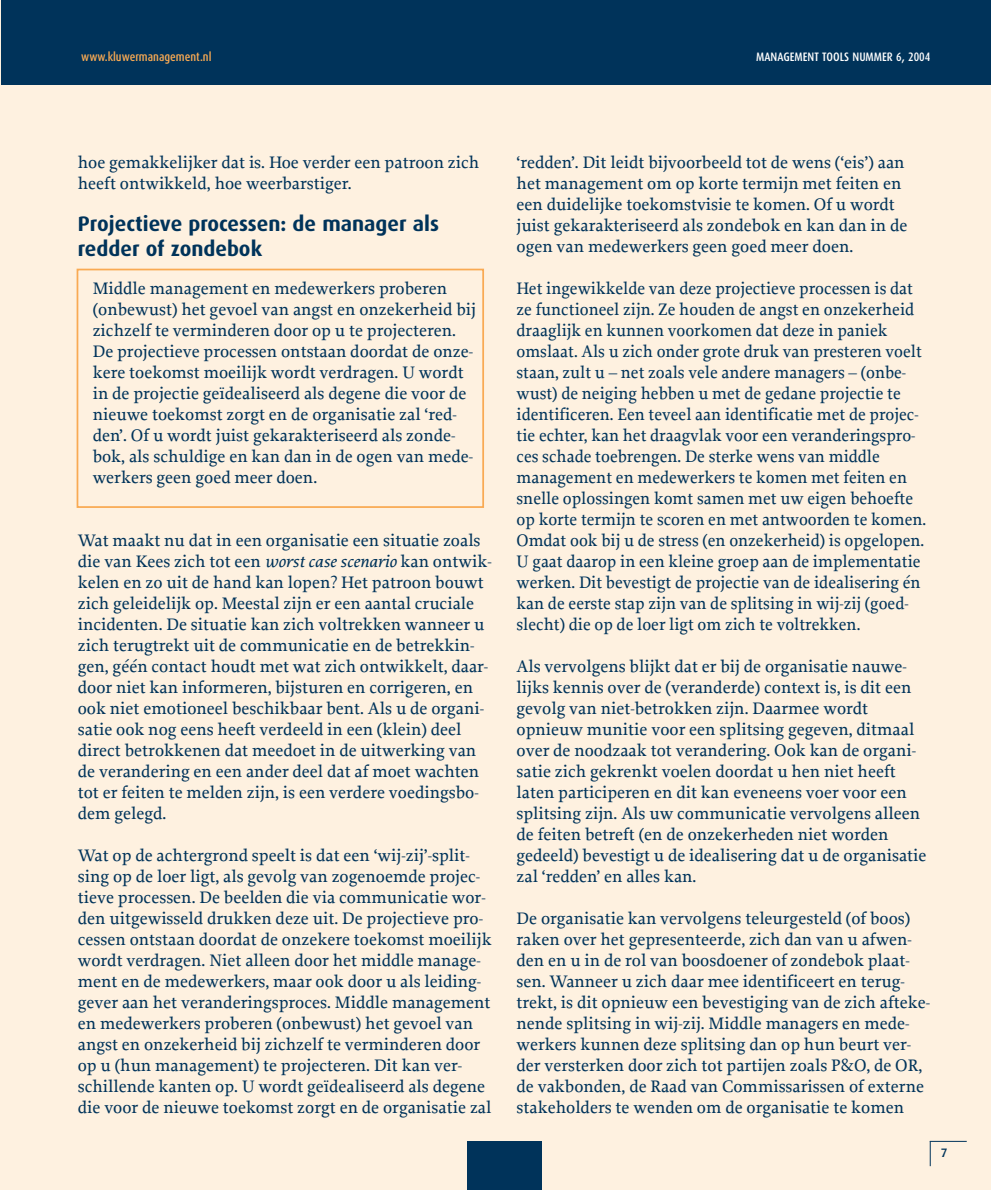
<style>
.page{position:relative;width:991px;height:1190px;background:#fff}
.page>*{position:absolute;margin:0;border:0;box-sizing:border-box;transform-origin:0 0}
.t1{font:700 21px/24.5px "Dax";color:#00335a}
.t2{font:500 17.5px/21px "Proforma";color:#00335a}
.t3{font:500 12.25px "Dax Condensed";color:#fff}
.t4{font:500 12.25px "Dax Condensed";color:#f9aa53}
.t5{font:500 12.25px "Dax";color:#00335a}
.s1{font-style:italic}
</style>
<div class="page">
<div style="left:0;top:0;width:990px;height:1190px;background:#fef1e0"></div>
<div style="left:2px;top:0;width:988px;height:84px;background:#00335a"></div>
<div style="left:467px;top:1141px;width:74px;height:49px;background:#00335a"></div>
<hr style="left:929px;top:1141px;width:37px;height:1px;background:#00335a">
<svg style="left:929px;top:1141px;width:1px;height:25px"></svg>
<div style="left:77px;top:269px;width:407px;height:239px;border:2px solid #f9aa53"></div>
<p class="t4" style="left:81px;top:51px;width:132px">www.kluwermanagement.nl</p>
<p class="t3" style="left:756px;top:51px;width:176px">MANAGEMENT TOOLS NUMMER 6, 2004</p>
<p class="t2" style="left:78px;top:154px;width:403px">hoe gemakkelijker dat is. Hoe verder een patroon zich heeft ontwikkeld, hoe weerbarstiger.</p>
<p class="t1" style="left:78px;top:213px;width:363px">Projectieve processen: de manager als redder of zondebok</p>
<p class="t2" style="left:93px;top:280px;width:385px">Middle management en medewerkers proberen (onbewust) het gevoel van angst en onzekerheid bij zichzelf te verminderen door op u te projecteren.<br>De projectieve processen ontstaan doordat de onze&shy;kere toekomst moeilijk wordt verdragen. U wordt in de projectie geïdealiseerd als degene die voor de nieuwe toekomst zorgt en de organisatie zal ‘red&shy;den’. Of u wordt juist gekarakteriseerd als zonde&shy;bok, als schuldige en kan dan in de ogen van mede&shy;werkers geen goed meer doen.</p>
<p class="t2" style="left:78px;top:532px;width:415px">Wat maakt nu dat in een organisatie een situatie zoals die van Kees zich tot een <span class="s1">worst case scenario</span> kan ontwik&shy;kelen en zo uit de hand kan lopen? Het patroon bouwt zich geleidelijk op. Meestal zijn er een aantal cruciale incidenten. De situatie kan zich voltrekken wanneer u zich terugtrekt uit de communicatie en de betrekkin&shy;gen, géén contact houdt met wat zich ontwikkelt, daar&shy;door niet kan informeren, bijsturen en corrigeren, en ook niet emotioneel beschikbaar bent. Als u de organi&shy;satie ook nog eens heeft verdeeld in een (klein) deel direct betrokkenen dat meedoet in de uitwerking van de verandering en een ander deel dat af moet wachten tot er feiten te melden zijn, is een verdere voedingsbo&shy;dem gelegd.</p>
<p class="t2" style="left:78px;top:847px;width:415px">Wat op de achtergrond speelt is dat een ‘wij-zij’-split&shy;sing op de loer ligt, als gevolg van zogenoemde projec&shy;tieve processen. De beelden die via communicatie wor&shy;den uitgewisseld drukken deze uit. De projectieve pro&shy;cessen ontstaan doordat de onzekere toekomst moeilijk wordt verdragen. Niet alleen door het middle manage&shy;ment en de medewerkers, maar ook door u als leiding&shy;gever aan het veranderingsproces. Middle management en medewerkers proberen (onbewust) het gevoel van angst en onzekerheid bij zichzelf te verminderen door op u (hun management) te projecteren. Dit kan ver&shy;schillende kanten op. U wordt geïdealiseerd als degene die voor de nieuwe toekomst zorgt en de organisatie zal</p>
<p class="t2" style="left:516px;top:154px;width:392px">‘redden’. Dit leidt bijvoorbeeld tot de wens (‘eis’) aan het management om op korte termijn met feiten en een duidelijke toekomstvisie te komen. Of u wordt juist gekarakteriseerd als zondebok en kan dan in de ogen van medewerkers geen goed meer doen.</p>
<p class="t2" style="left:516px;top:280px;width:411px">Het ingewikkelde van deze projectieve processen is dat ze functioneel zijn. Ze houden de angst en onzekerheid draaglijk en kunnen voorkomen dat deze in paniek omslaat. Als u zich onder grote druk van presteren voelt staan, zult u – net zoals vele andere managers – (onbe&shy;wust) de neiging hebben u met de gedane projectie te identificeren. Een teveel aan identificatie met de projec&shy;tie echter, kan het draagvlak voor een veranderingspro&shy;ces schade toebrengen. De sterke wens van middle management en medewerkers te komen met feiten en snelle oplossingen komt samen met uw eigen behoefte op korte termijn te scoren en met antwoorden te komen.<br>Omdat ook bij u de stress (en onzekerheid) is opgelopen.<br>U gaat daarop in een kleine groep aan de implementatie werken. Dit bevestigt de projectie van de idealisering én kan de eerste stap zijn van de splitsing in wij-zij (goed&shy;slecht) die op de loer ligt om zich te voltrekken.</p>
<p class="t2" style="left:516px;top:658px;width:411px">Als vervolgens blijkt dat er bij de organisatie nauwe&shy;lijks kennis over de (veranderde) context is, is dit een gevolg van niet-betrokken zijn. Daarmee wordt opnieuw munitie voor een splitsing gegeven, ditmaal over de noodzaak tot verandering. Ook kan de organi&shy;satie zich gekrenkt voelen doordat u hen niet heeft laten participeren en dit kan eveneens voer voor een splitsing zijn. Als uw communicatie vervolgens alleen de feiten betreft (en de onzekerheden niet worden gedeeld) bevestigt u de idealisering dat u de organisatie zal ‘redden’ en alles kan.</p>
<p class="t2" style="left:516px;top:910px;width:415px">De organisatie kan vervolgens teleurgesteld (of boos) raken over het gepresenteerde, zich dan van u afwen&shy;den en u in de rol van boosdoener of zondebok plaat&shy;sen. Wanneer u zich daar mee identificeert en terug&shy;trekt, is dit opnieuw een bevestiging van de zich afteke&shy;nende splitsing in wij-zij. Middle managers en mede&shy;werkers kunnen deze splitsing dan op hun beurt ver&shy;der versterken door zich tot partijen zoals P&amp;O, de OR, de vakbonden, de Raad van Commissarissen of externe stakeholders te wenden om de organisatie te komen</p>
<p class="t5" style="left:940px;top:1148px;width:8px">7</p>
</div>
